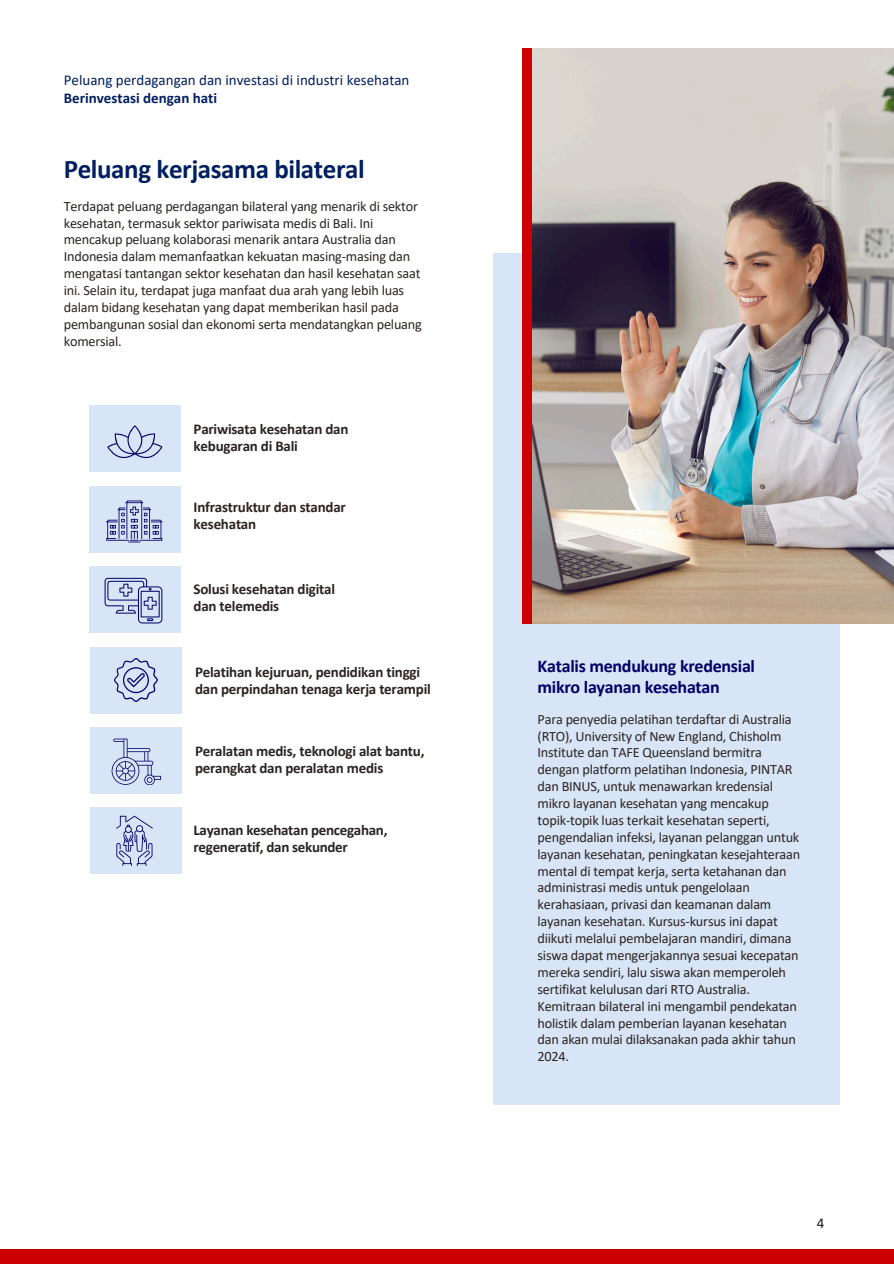
<style>
.page{position:relative;width:894px;height:1264px;background:#fff}
.page>*{position:absolute;margin:0;border:0;box-sizing:border-box;transform-origin:0 0}
.t1{font:700 27px "Calibri";letter-spacing:-.015em;color:#001f60}
.t2{font:700 18px/21.3px "Calibri";letter-spacing:-.015em;color:#006}
.t3{font:700 15px/16.8px "Calibri";letter-spacing:-.015em;color:#2d2420}
.t4{font:15px "Calibri";color:#001f60}
.t5{font:700 15px "Calibri";color:#001f60}
.t6{font:15px "Calibri";color:#1c1c1c}
.t7{font:14.25px/16.8px "Calibri";letter-spacing:-.015em;color:#2d2420}
</style>
<div class="page">
<div style="left:0;top:1248px;width:893px;height:15px;background:#c00"></div>
<div style="left:493px;top:253px;width:346px;height:851px;background:#d7e5f6"></div>
<img style="left:531px;top:48px;width:362px;height:575px">
<div style="left:89px;top:485px;width:91px;height:67px;background:#d7e5f6"></div>
<div style="left:89px;top:405px;width:91px;height:67px;background:#d7e5f6"></div>
<svg style="left:107px;top:425px;width:55px;height:33px"></svg>
<div style="left:89px;top:566px;width:91px;height:67px;background:#d7e5f6"></div>
<svg style="left:105px;top:578px;width:57px;height:45px"></svg>
<div style="left:90px;top:646px;width:91px;height:67px;background:#d7e5f6"></div>
<div style="left:90px;top:727px;width:91px;height:67px;background:#d7e5f6"></div>
<div style="left:90px;top:807px;width:91px;height:67px;background:#d7e5f6"></div>
<svg style="left:112px;top:738px;width:49px;height:46px"></svg>
<svg style="left:116px;top:815px;width:36px;height:51px"></svg>
<svg style="left:106px;top:500px;width:56px;height:42px"></svg>
<svg style="left:114px;top:658px;width:44px;height:44px"></svg>
<div style="left:521px;top:48px;width:10px;height:575px;background:#c00"></div>
<h3 class="t4" style="left:64px;top:74px;width:347px">Peluang perdagangan dan investasi di industri kesehatan</h3>
<h3 class="t5" style="left:64px;top:91px;width:155px">Berinvestasi dengan hati</h3>
<h3 class="t1" style="left:64px;top:158px;width:302px">Peluang kerjasama bilateral</h3>
<p class="t7" style="left:64px;top:199px;width:359px">Terdapat peluang perdagangan bilateral yang menarik di sektor kesehatan, termasuk sektor pariwisata medis di Bali. Ini mencakup peluang kolaborasi menarik antara Australia dan Indonesia dalam memanfaatkan kekuatan masing-masing dan mengatasi tantangan sektor kesehatan dan hasil kesehatan saat ini. Selain itu, terdapat juga manfaat dua arah yang lebih luas dalam bidang kesehatan yang dapat memberikan hasil pada pembangunan sosial dan ekonomi serta mendatangkan peluang komersial.</p>
<p class="t3" style="left:193px;top:422px;width:156px">Pariwisata kesehatan dan kebugaran di Bali</p>
<p class="t3" style="left:193px;top:499px;width:154px">Infrastruktur dan standar kesehatan</p>
<p class="t3" style="left:193px;top:582px;width:143px">Solusi kesehatan digital dan telemedis</p>
<p class="t3" style="left:195px;top:665px;width:237px">Pelatihan kejuruan, pendidikan tinggi dan perpindahan tenaga kerja terampil</p>
<p class="t3" style="left:195px;top:744px;width:231px">Peralatan medis, teknologi alat bantu, perangkat dan peralatan medis</p>
<p class="t3" style="left:193px;top:823px;width:195px">Layanan kesehatan pencegahan, regeneratif, dan sekunder</p>
<h3 class="t2" style="left:537px;top:656px;width:219px">Katalis mendukung kredensial mikro layanan kesehatan</h3>
<h3 class="t7" style="left:537px;top:711px;width:264px">Para penyedia pelatihan terdaftar di Australia (RTO), University of New England, Chisholm Institute dan TAFE Queensland bermitra dengan platform pelatihan Indonesia, PINTAR dan BINUS, untuk menawarkan kredensial mikro layanan kesehatan yang mencakup topik-topik luas terkait kesehatan seperti, pengendalian infeksi, layanan pelanggan untuk layanan kesehatan, peningkatan kesejahteraan mental di tempat kerja, serta ketahanan dan administrasi medis untuk pengelolaan kerahasiaan, privasi dan keamanan dalam layanan kesehatan. Kursus-kursus ini dapat diikuti melalui pembelajaran mandiri, dimana siswa dapat mengerjakannya sesuai kecepatan mereka sendiri, lalu siswa akan memperoleh sertifikat kelulusan dari RTO Australia.<br>Kemitraan bilateral ini mengambil pendekatan holistik dalam pemberian layanan kesehatan dan akan mulai dilaksanakan pada akhir tahun 2024.</h3>
<h1 class="t6" style="left:816px;top:1216px;width:9px">4</h1>
</div>
